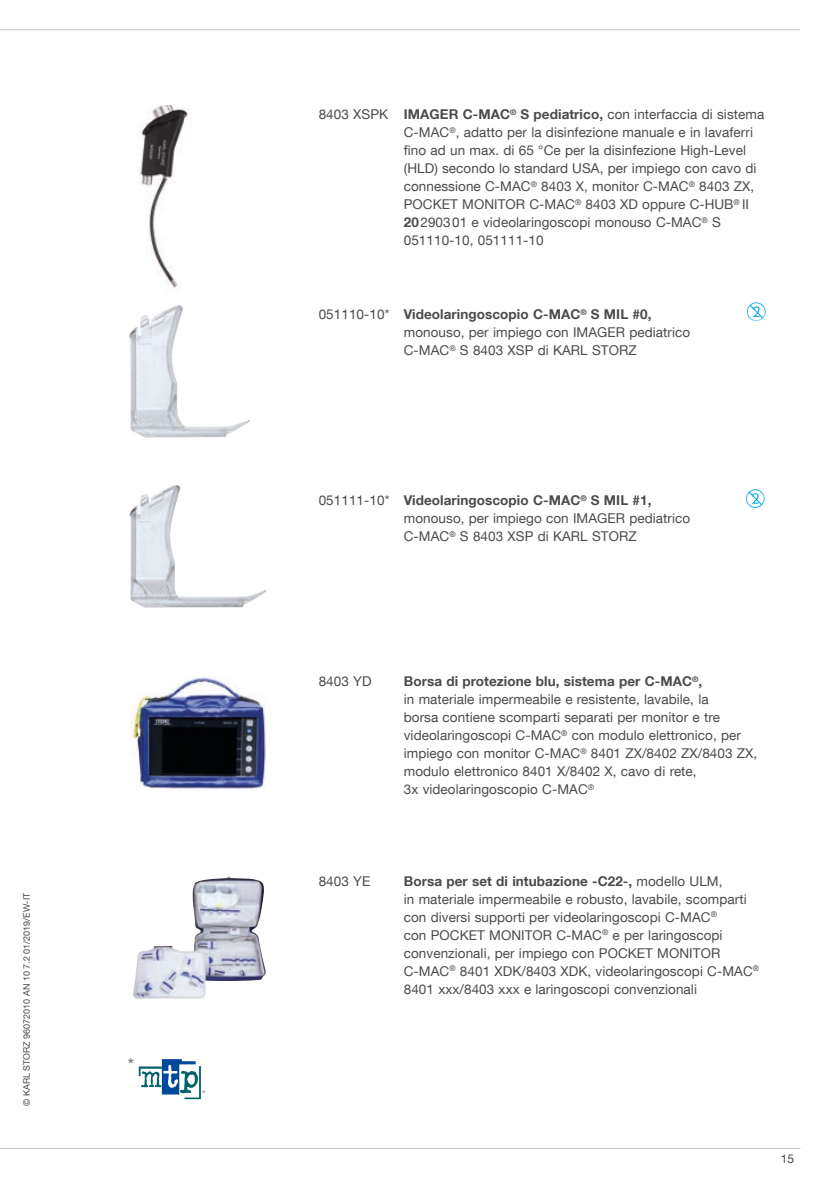
<style>
.page{position:relative;width:830px;height:1191px;background:#fff}
.page>*{position:absolute;margin:0;border:0;box-sizing:border-box;transform-origin:0 0}
.t1{font:700 15px "KS Helvetica Neue";color:#878787}
.t2{font:13.5px/18px "KS Helvetica Neue";letter-spacing:.005em;color:#4b4b4a}
.t3{font:12px "KS Helvetica Neue";color:#4b4b4a}
.t4{font:9px "KS Helvetica Neue";color:#4b4b4a}
.s1{font-weight:700}
</style>
<div class="page">
<hr style="left:0;top:29px;width:799px;height:1px;background:#c7c7c6">
<img style="left:140px;top:105px;width:49px;height:183px">
<img style="left:129px;top:305px;width:121px;height:133px">
<img style="left:129px;top:485px;width:137px;height:122px">
<img style="left:130px;top:677px;width:136px;height:112px">
<img style="left:133px;top:876px;width:133px;height:123px">
<hr style="left:0;top:1148px;width:799px;height:1px;background:#c7c7c6">
<img style="left:746px;top:302px;width:19px;height:19px">
<img style="left:745px;top:489px;width:19px;height:19px">
<svg style="left:139px;top:1059px;width:66px;height:40px"></svg>
<p class="t4" style="left:21px;top:1106px;width:214px;rotate:-90deg">© KARL STORZ 96072010 AN 10 7.2 01/2019/EW-IT</p>
<p class="t1" style="left:128px;top:1054px;width:8px">*</p>
<p class="t2" style="left:403px;top:105px;width:362px;text-indent:59px"><span class="s1">C-MAC</span><sup>®</sup> <span class="s1">S pediatrico,</span> con interfaccia di sistema C-MAC<sup>®</sup>, adatto per la disinfezione manuale e in lavaferri fino ad un max. di 65 °Ce per la disinfezione High-Level (HLD) secondo lo standard USA, per impiego con cavo di connessione C-MAC<sup>®</sup> 8403 X, monitor C-MAC<sup>®</sup> 8403 ZX, Pocket</p>
<p class="t2" style="left:318px;top:105px;width:100px">8403 XSPK <span class="s1">Imager</span></p>
<p class="t2" style="left:403px;top:195px;width:346px;text-indent:126px">C-MAC<sup>®</sup> 8403 XD oppure C-HUB<sup>®</sup> II<br><span class="s1">20</span>290301 e videolaringoscopi monouso C-MAC<sup>®</sup> S<br>051110-10, 051111-10</p>
<p class="t2" style="left:462px;top:195px;width:22px">Monitor</p>
<p class="t2" style="left:403px;top:305px;width:249px;text-indent:-85px">051110-10* <span class="s1">Videolaringoscopio C-MAC</span><sup>®</sup> <span class="s1">S MIL #0, </span>monouso, per impiego con Imager</p>
<p class="t2" style="left:403px;top:323px;width:288px;text-indent:225px">pediatrico<br>C-MAC<sup>®</sup> S 8403 XSP di KARL STORZ</p>
<p class="t2" style="left:403px;top:491px;width:249px;text-indent:-85px">051111-10* <span class="s1">Videolaringoscopio C-MAC</span><sup>®</sup> <span class="s1">S MIL #1, </span>monouso, per impiego con Imager</p>
<p class="t2" style="left:403px;top:509px;width:288px;text-indent:225px">pediatrico<br>C-MAC<sup>®</sup> S 8403 XSP di KARL STORZ</p>
<p class="t2" style="left:318px;top:672px;width:54px">8403 YD</p>
<p class="t2" style="left:403px;top:672px;width:355px"><span class="s1">Borsa di protezione blu, sistema per C-MAC</span><sup>®</sup><span class="s1">,<br></span>in materiale impermeabile e resistente, lavabile, la<br>borsa contiene scomparti separati per monitor e tre videolaringoscopi C-MAC<sup>®</sup> con modulo elettronico, per impiego con monitor C-MAC<sup>®</sup> 8401 ZX/8402 ZX/8403 ZX, modulo elettronico 8401 X/8402 X, cavo di rete,<br>3x videolaringoscopio C-MAC<sup>®</sup></p>
<p class="t2" style="left:318px;top:871px;width:53px">8403 YE</p>
<p class="t2" style="left:403px;top:871px;width:344px"><span class="s1">Borsa per set di intubazione -C22-,</span> modello ULM,<br>in materiale impermeabile e robusto, lavabile, scomparti con diversi supporti per videolaringoscopi C-MAC<sup>®<br></sup>con Pocket</p>
<p class="t2" style="left:403px;top:925px;width:320px;text-indent:152px">C-MAC<sup>®</sup> e per laringoscopi convenzionali, per impiego con Pocket</p>
<p class="t2" style="left:489px;top:925px;width:22px">Monitor</p>
<p class="t2" style="left:403px;top:943px;width:357px;text-indent:253px">Monitor<br>C-MAC<sup>®</sup> 8401 XDK/8403 XDK, videolaringoscopi C-MAC<sup>®<br></sup>8401 xxx/8403 xxx e laringoscopi convenzionali</p>
<p class="t3" style="left:780px;top:1151px;width:15px">15</p>
</div>
